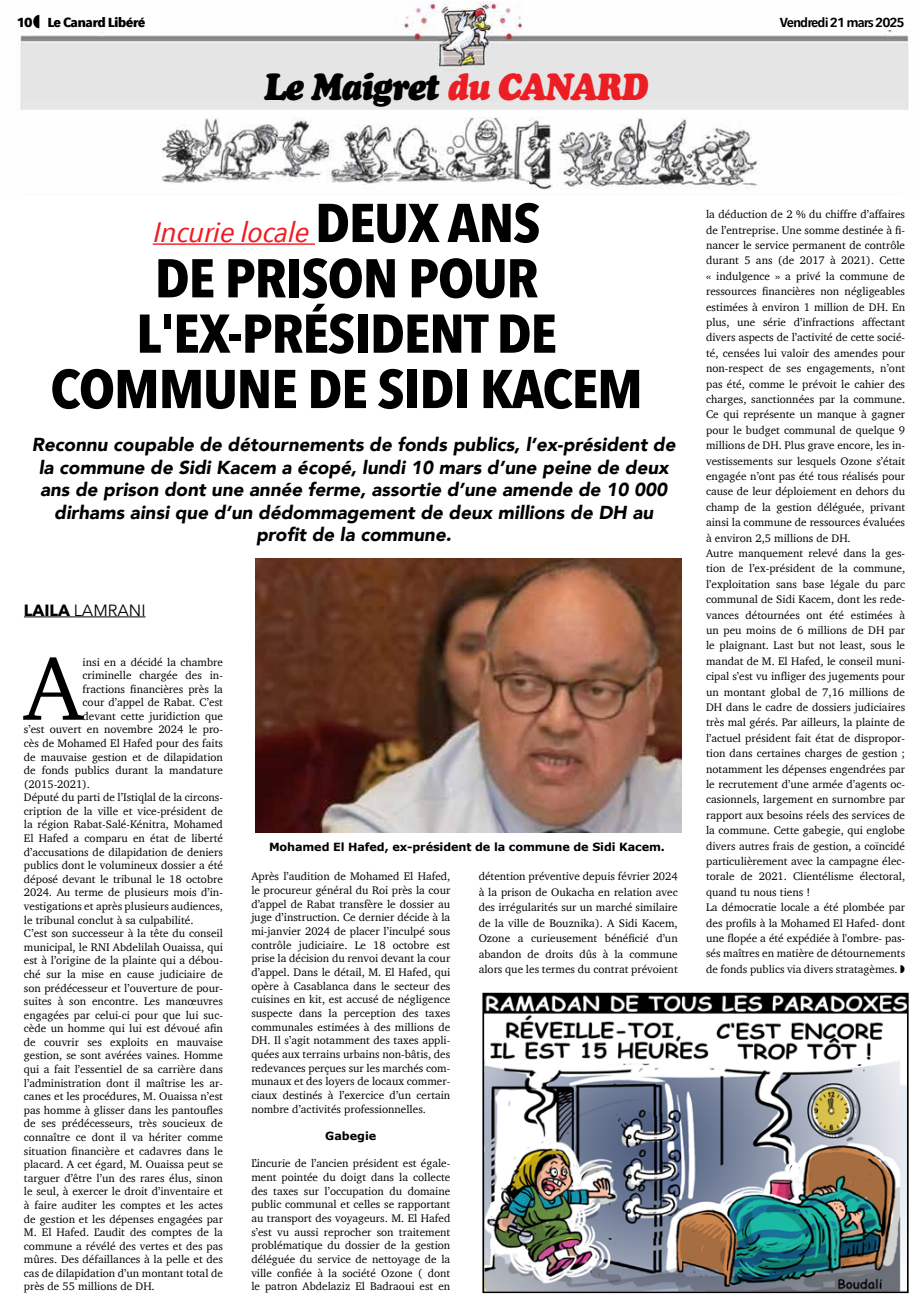
<style>
.page{position:relative;width:922px;height:1312px;background:#fff}
.page>*{position:absolute;margin:0;border:0;box-sizing:border-box;transform-origin:0 0}
.t1{font:91.75px "Charter";color:#000}
.t2{font:700 53.88px/55.2px "Avenir Next Condensed";letter-spacing:-.02em;color:#000;text-align:center;scale:1.1 1}
.t3{font:italic 37.5px "Cooper Black Std";letter-spacing:-.04em;color:#000;scale:.9 1}
.t4{font:italic 27.88px "Avenir Next Condensed";letter-spacing:-.02em;color:#ed1d24;scale:1.3 1}
.t5{font:italic 900 18.75px/22.5px "Avenir";color:#000;text-align:center}
.t6{font:16.25px "Avenir Next";color:#000}
.t7{font:600 13px "Avenir Next Condensed";letter-spacing:-.06em;color:#000;scale:1.25 1}
.t8{font:700 13px "Avenir Next Condensed";letter-spacing:-.04em;color:#000;scale:1.25 1}
.t9{font:11.25px/15.4px "Charter";color:#000;text-align:justify}
.t10{font:700 11.25px "Verdana";letter-spacing:-.01em;color:#000}
.s1{color:#ed1d24}
.s2{font-weight:700;font-style:normal;font-size:53.88px;color:#000}
.s3{font-weight:700}
</style>
<div class="page">
<hr style="left:22px;top:193px;width:879px;height:1px;background:#bcbec0">
<img style="left:20px;top:2px;width:889px;height:188px">
<hr style="left:24px;top:616px;width:50px;height:1px;background:#000">
<hr style="left:74px;top:616px;width:71px;height:1px;background:#000">
<hr style="left:153px;top:243px;width:162px;height:2px;background:#ed1d24">
<img style="left:255px;top:558px;width:426px;height:274px">
<img style="left:485px;top:995px;width:420px;height:294px">
<div style="left:482px;top:992px;width:426px;height:300px;border:2px solid #000"></div>
<svg style="left:33px;top:15px;width:6px;height:13px"></svg>
<p class="t8" style="left:17px;top:14px;width:104px">10 Le Canard Libéré</p>
<p class="t7" style="left:779px;top:11px;width:101px">Vendredi 21 mars 2025</p>
<h3 class="t3" style="left:264px;top:64px;width:428px">Le Maigret <span class="s1">du CANARD</span></h3>
<h3 class="t4" style="left:153px;top:215px;width:300px">Incurie locale <span class="s2">DEUX ANS</span></h3>
<h2 class="t2" style="left:50px;top:250px;width:540px">DE PRISON POUR<br>L'EX-PRÉSIDENT DE<br>COMMUNE DE SIDI KACEM</h2>
<p class="t5" style="left:32px;top:433px;width:645px">Reconnu coupable de détournements de fonds publics, l’ex-président de la commune de Sidi Kacem a écopé, lundi 10 mars d’une peine de deux ans de prison dont une année ferme, assortie d’une amende de 10 000 dirhams ainsi que d’un dédommagement de deux millions de DH au profit de la commune.</p>
<h3 class="t6" style="left:24px;top:596px;width:123px"><span class="s3">LAILA</span> LAMRANI</h3>
<h1 class="t1" style="left:24px;top:609px;width:60px">A</h1>
<p class="t9" style="left:83px;top:654px;width:142px">insi en a décidé la chambre</p>
<p class="t9" style="left:83px;top:667px;width:142px">criminelle chargée des in-</p>
<p class="t9" style="left:83px;top:681px;width:142px">fractions financières près la</p>
<p class="t9" style="left:83px;top:694px;width:142px">cour d’appel de Rabat. C’est</p>
<p class="t9" style="left:83px;top:708px;width:142px">devant cette juridiction que</p>
<p class="t9" style="left:24px;top:721px;width:200px">s’est ouvert en novembre 2024 le pro-</p>
<p class="t9" style="left:24px;top:735px;width:200px">cès de Mohamed El Hafed pour des faits</p>
<p class="t9" style="left:24px;top:748px;width:200px">de mauvaise gestion et de dilapidation</p>
<p class="t9" style="left:24px;top:762px;width:200px">de fonds publics durant la mandature</p>
<p class="t9" style="left:24px;top:775px;width:68px">(2015-2021).</p>
<p class="t9" style="left:24px;top:789px;width:200px">Député du parti de l’Istiqlal de la circons-</p>
<p class="t9" style="left:24px;top:803px;width:200px">cription de la ville et vice-président de</p>
<p class="t9" style="left:24px;top:816px;width:200px">la région Rabat-Salé-Kénitra, Mohamed</p>
<p class="t9" style="left:24px;top:830px;width:200px">El Hafed a comparu en état de liberté</p>
<p class="t9" style="left:24px;top:843px;width:200px">d’accusations de dilapidation de deniers</p>
<p class="t9" style="left:24px;top:857px;width:200px">publics dont le volumineux dossier a été</p>
<p class="t9" style="left:24px;top:870px;width:200px">déposé devant le tribunal le 18 octobre</p>
<p class="t9" style="left:24px;top:884px;width:200px">2024. Au terme de plusieurs mois d’in-</p>
<p class="t9" style="left:24px;top:898px;width:200px">vestigations et après plusieurs audiences,</p>
<p class="t9" style="left:24px;top:911px;width:171px">le tribunal conclut à sa culpabilité.</p>
<p class="t9" style="left:24px;top:925px;width:200px">C’est son successeur à la tête du conseil</p>
<p class="t9" style="left:24px;top:938px;width:200px">municipal, le RNI Abdelilah Ouaissa, qui</p>
<p class="t9" style="left:24px;top:952px;width:200px">est à l’origine de la plainte qui a débou-</p>
<p class="t9" style="left:24px;top:966px;width:200px">ché sur la mise en cause judiciaire de</p>
<p class="t9" style="left:24px;top:979px;width:200px">son prédécesseur et l’ouverture de pour-</p>
<p class="t9" style="left:24px;top:993px;width:200px">suites à son encontre. Les manœuvres</p>
<p class="t9" style="left:24px;top:1006px;width:200px">engagées par celui-ci pour que lui suc-</p>
<p class="t9" style="left:24px;top:1020px;width:200px">cède un homme qui lui est dévoué afin</p>
<p class="t9" style="left:24px;top:1033px;width:200px">de couvrir ses exploits en mauvaise</p>
<p class="t9" style="left:24px;top:1047px;width:200px">gestion, se sont avérées vaines. Homme</p>
<p class="t9" style="left:24px;top:1061px;width:200px">qui a fait l’essentiel de sa carrière dans</p>
<p class="t9" style="left:24px;top:1074px;width:200px">l’administration dont il maîtrise les ar-</p>
<p class="t9" style="left:24px;top:1088px;width:200px">canes et les procédures, M. Ouaissa n’est</p>
<p class="t9" style="left:24px;top:1101px;width:200px">pas homme à glisser dans les pantoufles</p>
<p class="t9" style="left:24px;top:1115px;width:200px">de ses prédécesseurs, très soucieux de</p>
<p class="t9" style="left:24px;top:1128px;width:200px">connaître ce dont il va hériter comme</p>
<p class="t9" style="left:24px;top:1142px;width:200px">situation financière et cadavres dans le</p>
<p class="t9" style="left:24px;top:1156px;width:200px">placard. A cet égard, M. Ouaissa peut se</p>
<p class="t9" style="left:24px;top:1169px;width:200px">targuer d’être l’un des rares élus, sinon</p>
<p class="t9" style="left:24px;top:1183px;width:200px">le seul, à exercer le droit d’inventaire et</p>
<p class="t9" style="left:24px;top:1196px;width:200px">à faire auditer les comptes et les actes</p>
<p class="t9" style="left:24px;top:1210px;width:200px">de gestion et les dépenses engagées par</p>
<p class="t9" style="left:24px;top:1224px;width:200px">M. El Hafed. L’audit des comptes de la</p>
<p class="t9" style="left:24px;top:1237px;width:200px">commune a révélé des vertes et des pas</p>
<p class="t9" style="left:24px;top:1251px;width:200px">mûres. Des défaillances à la pelle et des</p>
<p class="t9" style="left:24px;top:1264px;width:200px">cas de dilapidation d’un montant total de</p>
<p class="t9" style="left:24px;top:1278px;width:132px">près de 55 millions de DH.</p>
<p class="t10" style="left:269px;top:839px;width:397px">Mohamed El Hafed, ex-président de la commune de Sidi Kacem.</p>
<p class="t9" style="left:251px;top:869px;width:200px;line-height:13.6px">Après l’audition de Mohamed El Hafed, le procureur général du Roi près la cour d’appel de Rabat transfère le dossier au juge d’instruction. Ce dernier décide à la mi-janvier 2024 de placer l’inculpé sous contrôle judiciaire. Le 18 octobre est prise la décision du renvoi devant la cour d’appel. Dans le détail, M. El Hafed, qui opère à Casablanca dans le secteur des cuisines en kit, est accusé de négligence suspecte dans la perception des taxes communales estimées à des millions de DH. Il s’agit notamment des taxes appli&shy;quées aux terrains urbains non-bâtis, des redevances perçues sur les marchés com&shy;munaux et des loyers de locaux commer&shy;ciaux destinés à l’exercice d’un certain nombre d’activités professionnelles.</p>
<p class="t10" style="left:325px;top:1128px;width:53px">Gabegie</p>
<p class="t9" style="left:251px;top:1156px;width:200px;line-height:13.6px">L’incurie de l’ancien président est égale&shy;ment pointée du doigt dans la collecte des taxes sur l’occupation du domaine public communal et celles se rapportant au transport des voyageurs. M. El Hafed s’est vu aussi reprocher son traitement problématique du dossier de la gestion déléguée du service de nettoyage de la ville confiée à la société Ozone ( dont le patron Abdelaziz El Badraoui est en</p>
<p class="t9" style="left:478px;top:868px;width:200px">détention préventive depuis février 2024 à la prison de Oukacha en relation avec des irrégularités sur un marché similaire de la ville de Bouznika). A Sidi Kacem, Ozone a curieusement bénéficié d’un abandon de droits dûs à la commune alors que les termes du contrat prévoient</p>
<p class="t9" style="left:706px;top:206px;width:200px;text-align:left">la déduction de 2 % du chiffre d’affaires de l’entreprise. Une somme destinée à fi&shy;nancer le service permanent de contrôle durant 5 ans (de 2017 à 2021). Cette « indulgence » a privé la commune de ressources financières non négligeables estimées à environ 1 million de DH. En plus, une série d’infractions affectant divers aspects de l’activité de cette socié&shy;té, censées lui valoir des amendes pour non-respect de ses engagements, n’ont pas été, comme le prévoit le cahier des charges, sanctionnées par la commune.<br>Ce qui représente un manque à gagner pour le budget communal de quelque 9 millions de DH. Plus grave encore, les in&shy;vestissements sur lesquels Ozone s’était engagée n’ont pas été tous réalisés pour cause de leur déploiement en dehors du champ de la gestion déléguée, privant ainsi la commune de ressources évaluées à environ 2,5 millions de DH.<br>Autre manquement relevé dans la ges&shy;tion de l’ex-président de la commune, l’exploitation sans base légale du parc communal de Sidi Kacem, dont les rede&shy;vances détournées ont été estimées à un peu moins de 6 millions de DH par le plaignant. Last but not least, sous le mandat de M. El Hafed, le conseil muni&shy;cipal s’est vu infliger des jugements pour un montant global de 7,16 millions de DH dans le cadre de dossiers judiciaires très mal gérés. Par ailleurs, la plainte de l’actuel président fait état de dispropor&shy;tion dans certaines charges de gestion ; notamment les dépenses engendrées par le recrutement d’une armée d’agents oc&shy;casionnels, largement en surnombre par rapport aux besoins réels des services de la commune. Cette gabegie, qui englobe divers autres frais de gestion, a coïncidé particulièrement avec la campagne élec&shy;torale de 2021. Clientélisme électoral, quand tu nous tiens !<br>La démocratie locale a été plombée par des profils à la Mohamed El Hafed- dont une flopée a été expédiée à l'ombre- pas&shy;sés maîtres en matière de détournements de fonds publics via divers stratagèmes.</p>
</div>
